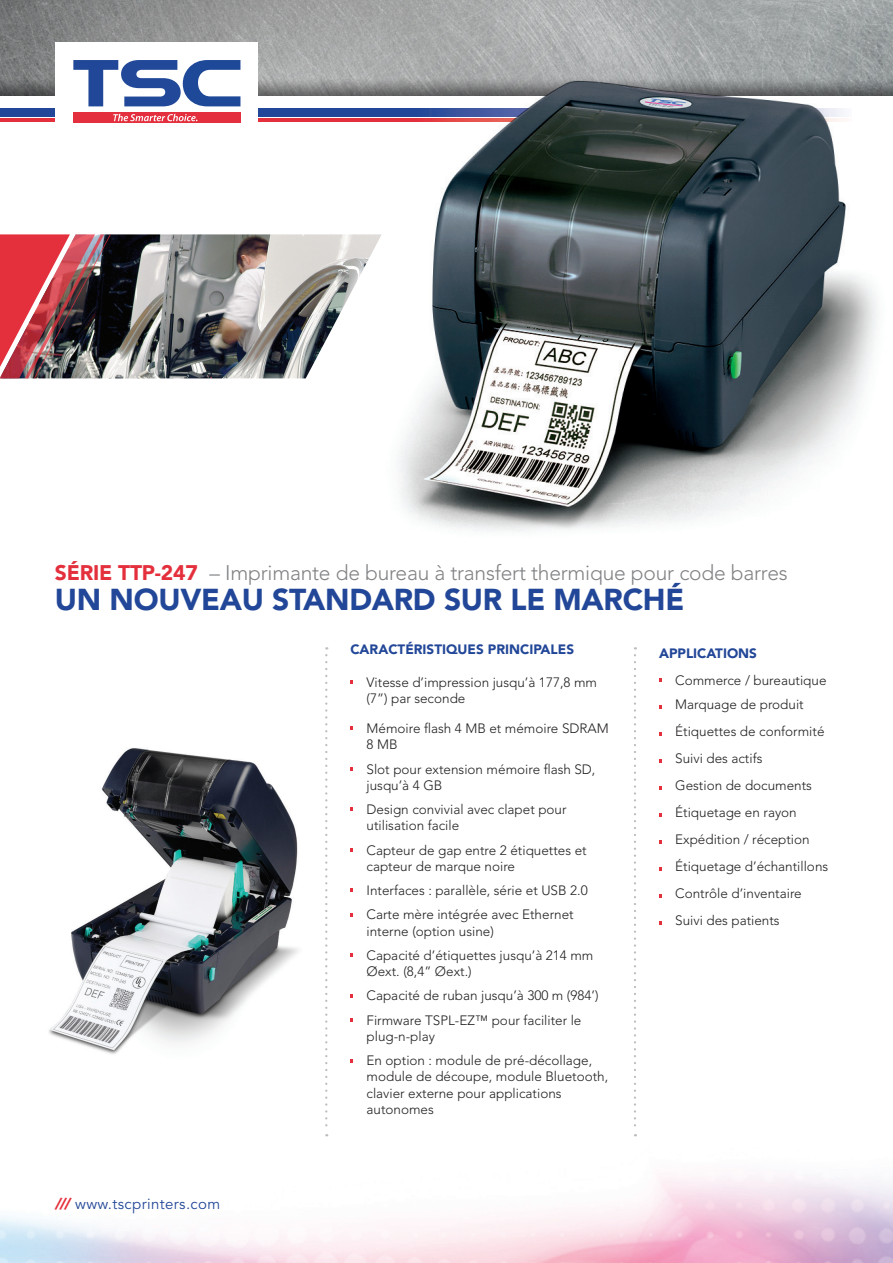
<style>
.page{position:relative;width:893px;height:1263px;background:#fff}
.page>*{position:absolute;margin:0;border:0;box-sizing:border-box;transform-origin:0 0}
.t1{font:900 30px "Avenir LT Std";letter-spacing:-.01em;color:#224798}
.t2{font:300 21px "Avenir";letter-spacing:-.01em;color:#808285}
.t3{font:15px "Avenir";letter-spacing:.025em;color:#224798}
.t4{font:300 13.5px/16.2px "Avenir";color:#231f20}
.t5{font:900 13.5px "Avenir LT Std";color:#224798}
.s1{font-family:"Avenir LT Std";font-weight:900;color:#e4303d}
.s2{font-weight:900;font-style:italic;color:#e4303d}
</style>
<div class="page">
<img style="left:0;top:0;width:893px;height:95px">
<div style="left:0;top:108px;width:851px;height:8px;background:#224798"></div>
<hr style="left:0;top:119px;width:851px;height:2px;background:#e4303d">
<img style="left:111px;top:234px;width:262px;height:144px">
<img style="left:0;top:234px;width:111px;height:144px">
<svg style="left:350px;top:953px;width:3px;height:4px"></svg>
<svg style="left:350px;top:1018px;width:3px;height:4px"></svg>
<svg style="left:325px;top:655px;width:2px;height:481px"></svg>
<svg style="left:634px;top:655px;width:2px;height:481px"></svg>
<img style="left:373px;top:78px;width:520px;height:454px">
<img style="left:424px;top:82px;width:421px;height:424px">
<img style="left:49px;top:748px;width:249px;height:306px">
<div style="left:55px;top:42px;width:203px;height:153px;background:#fff"></div>
<svg style="left:73px;top:60px;width:167px;height:46px"></svg>
<div style="left:73px;top:112px;width:167px;height:11px;background:#e42f3e"></div>
<svg style="left:113px;top:114px;width:84px;height:7px"></svg>
<h2 class="t2" style="left:55px;top:560px;width:734px"><span class="s1">SÉRIE TTP-247</span> – Imprimante de bureau à transfert thermique pour code barres</h2>
<h1 class="t1" style="left:55px;top:581px;width:631px">UN NOUVEAU STANDARD SUR LE MARCHÉ</h1>
<p class="t3" style="left:55px;top:1195px;width:167px"><span class="s2">///</span> www.tscprinters.com</p>
<p class="t5" style="left:350px;top:642px;width:225px">CARACTÉRISTIQUES PRINCIPALES</p>
<p class="t4" style="left:367px;top:674px;width:232px">Vitesse d’impression jusqu’à 177,8 mm (7”) par seconde</p>
<p class="t4" style="left:367px;top:720px;width:244px">Mémoire flash 4 MB et mémoire SDRAM<br>8 MB</p>
<p class="t4" style="left:367px;top:761px;width:230px">Slot pour extension mémoire flash SD, jusqu’à 4 GB</p>
<p class="t4" style="left:367px;top:801px;width:202px">Design convivial avec clapet pour utilisation facile</p>
<p class="t4" style="left:367px;top:842px;width:222px">Capteur de gap entre 2 étiquettes et capteur de marque noire</p>
<p class="t4" style="left:367px;top:878px;width:223px;line-height:24.3px">Interfaces : parallèle, série et USB 2.0<br>Carte mère intégrée avec Ethernet</p>
<p class="t4" style="left:367px;top:919px;width:228px;line-height:24.3px">interne (option usine)<br>Capacité d’étiquettes jusqu’à 214 mm</p>
<p class="t4" style="left:367px;top:959px;width:233px;line-height:24.3px">Øext. (8,4” Øext.)<br>Capacité de ruban jusqu’à 300 m (984’)<br>Firmware TSPL-EZ™ pour faciliter le</p>
<p class="t4" style="left:367px;top:1024px;width:227px;line-height:24.3px">plug-n-play<br>En option : module de pré-décollage,</p>
<p class="t4" style="left:367px;top:1069px;width:243px">module de découpe, module Bluetooth, clavier externe pour applications autonomes</p>
<p class="t5" style="left:659px;top:645px;width:99px">APPLICATIONS</p>
<p class="t4" style="left:675px;top:668px;width:153px;line-height:24px">Commerce / bureautique<br>Marquage de produit</p>
<p class="t4" style="left:675px;top:717px;width:155px;line-height:27px">Étiquettes de conformité<br>Suivi des actifs<br>Gestion de documents<br>Étiquetage en rayon<br>Expédition / réception<br>Étiquetage d’échantillons<br>Contrôle d’inventaire<br>Suivi des patients</p>
</div>
